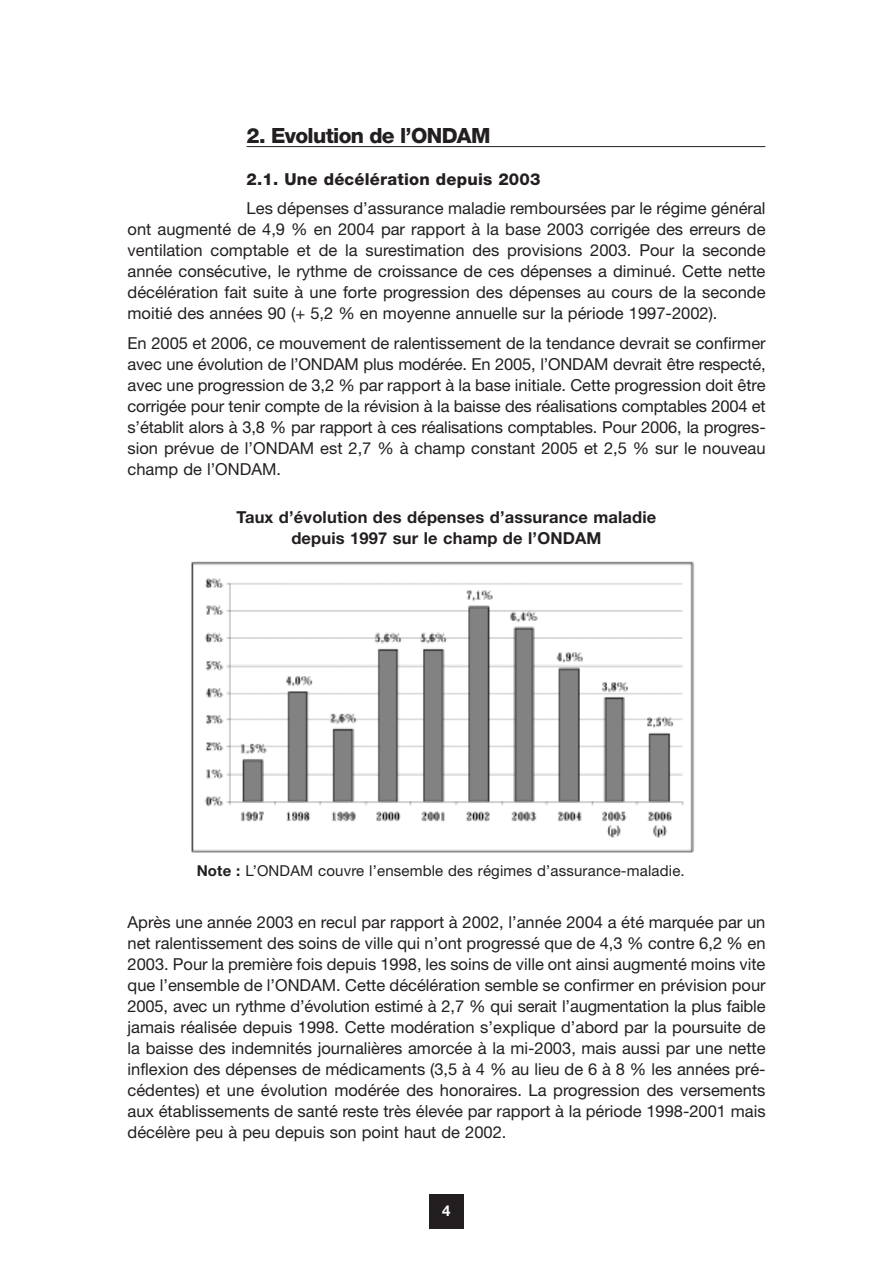
<style>
.page{position:relative;width:893px;height:1263px;background:#fff}
.page>*{position:absolute;margin:0;border:0;box-sizing:border-box;transform-origin:0 0}
.t1{font:800 21px "Helvetica Neue";letter-spacing:-.03em;color:#231f20}
.t2{font:16.5px/21px "Helvetica Neue";color:#231f20;text-align:justify}
.t3{font:700 16.5px/21px "Helvetica Neue";letter-spacing:.01em;color:#231f20;text-align:center}
.t4{font:800 16.5px "Helvetica Neue";letter-spacing:.01em;color:#231f20}
.t5{font:15px "Helvetica Neue";letter-spacing:.01em;color:#231f20}
.t6{font:700 15px "Helvetica Neue";color:#fff}
.s1{font-weight:700}
</style>
<div class="page">
<hr style="left:247px;top:146px;width:518px;height:1px;background:#231f20">
<div style="left:429px;top:1195px;width:34px;height:34px;background:#231f20"></div>
<img style="left:191px;top:561px;width:504px;height:292px">
<p class="t1" style="left:247px;top:128px;width:245px">2. Evolution de l’ONDAM</p>
<p class="t4" style="left:247px;top:173px;width:295px">2.1. Une décélération depuis 2003</p>
<p class="t2" style="left:128px;top:200px;width:640px;text-indent:119px">Les dépenses d’assurance maladie remboursées par le régime général ont augmenté de 4,9 % en 2004 par rapport à la base 2003 corrigée des erreurs de ventilation comptable et de la surestimation des provisions 2003. Pour la seconde année consécutive, le rythme de croissance de ces dépenses a diminué. Cette nette décélération fait suite à une forte progression des dépenses au cours de la seconde moitié des années 90 (+ 5,2 % en moyenne annuelle sur la période 1997-2002).</p>
<p class="t2" style="left:128px;top:334px;width:640px">En 2005 et 2006, ce mouvement de ralentissement de la tendance devrait se confirmer avec une évolution de l’ONDAM plus modérée. En 2005, l’ONDAM devrait être respecté, avec une progression de 3,2 % par rapport à la base initiale. Cette progression doit être corrigée pour tenir compte de la révision à la baisse des réalisations comptables 2004 et s’établit alors à 3,8 % par rapport à ces réalisations comptables. Pour 2006, la progres&shy;sion prévue de l’ONDAM est 2,7 % à champ constant 2005 et 2,5 % sur le nouveau champ de l’ONDAM.</p>
<p class="t3" style="left:237px;top:508px;width:421px">Taux d’évolution des dépenses d’assurance maladie depuis 1997 sur le champ de l’ONDAM</p>
<p class="t5" style="left:197px;top:865px;width:490px"><span class="s1">Note :</span> L’ONDAM couvre l’ensemble des régimes d’assurance-maladie.</p>
<p class="t2" style="left:128px;top:913px;width:640px">Après une année 2003 en recul par rapport à 2002, l’année 2004 a été marquée par un net ralentissement des soins de ville qui n’ont progressé que de 4,3 % contre 6,2 % en 2003. Pour la première fois depuis 1998, les soins de ville ont ainsi augmenté moins vite que l’ensemble de l’ONDAM. Cette décélération semble se confirmer en prévision pour 2005, avec un rythme d’évolution estimé à 2,7 % qui serait l’augmentation la plus faible jamais réalisée depuis 1998. Cette modération s’explique d’abord par la poursuite de la baisse des indemnités journalières amorcée à la mi-2003, mais aussi par une nette inflexion des dépenses de médicaments (3,5 à 4 % au lieu de 6 à 8 % les années pré&shy;cédentes) et une évolution modérée des honoraires. La progression des versements aux établissements de santé reste très élevée par rapport à la période 1998-2001 mais décélère peu à peu depuis son point haut de 2002.</p>
<p class="t6" style="left:442px;top:1205px;width:10px">4</p>
</div>
